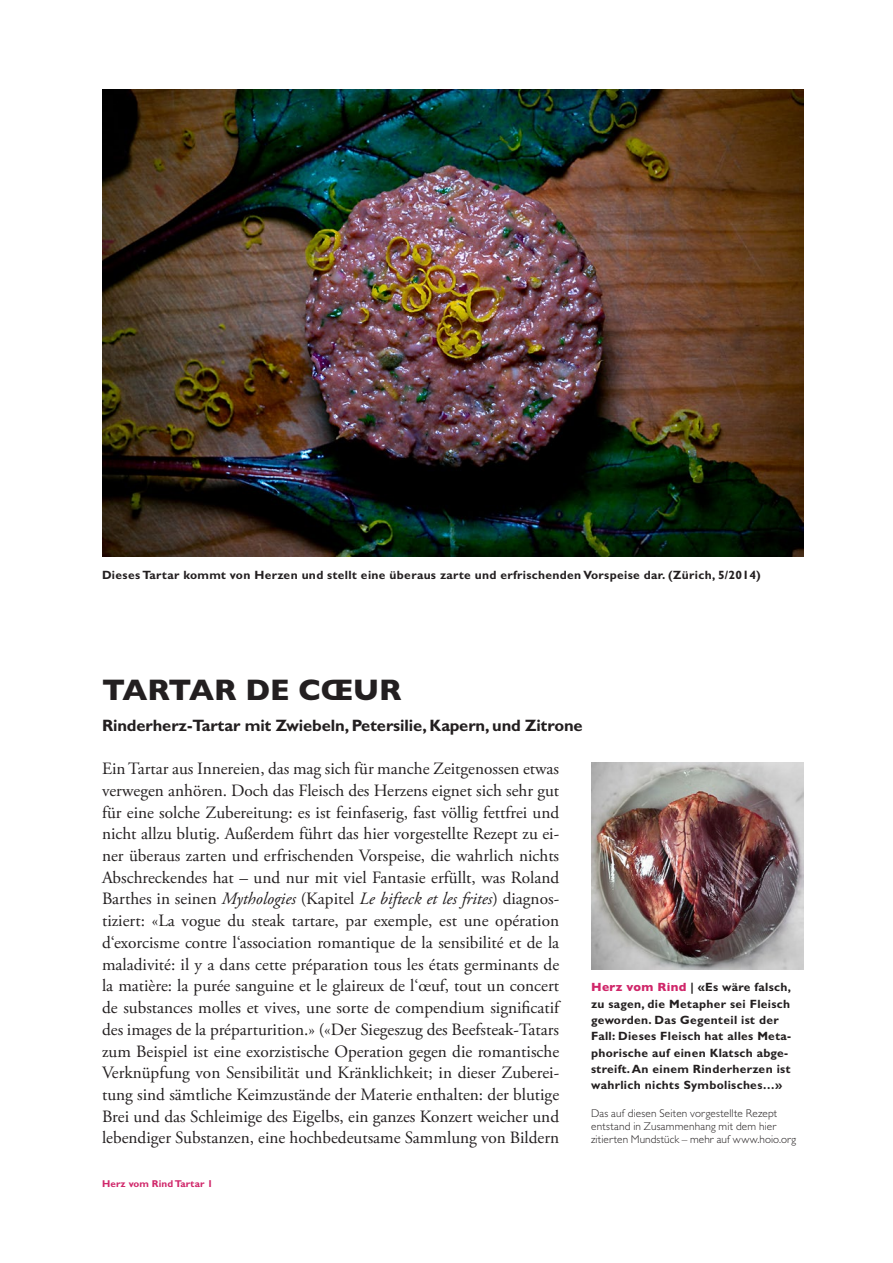
<style>
.page{position:relative;width:893px;height:1263px;background:#fff}
.page>*{position:absolute;margin:0;border:0;box-sizing:border-box;transform-origin:0 0}
.Titel{font:800 30px "Gill Sans MT Pro";color:#231f20}
.Lauftext_ohne_Einzug{font:17.25px/21.8px "Adobe Garamond Pro";color:#231f20;text-align:justify}
.Vorspann{font:700 16.5px "Gill Sans MT Pro";letter-spacing:-.01em;color:#231f20}
.Marginaltext{font:700 12px/16.4px "Gill Sans MT Pro";letter-spacing:.025em;color:#231f20}
.Bildlegende{font:700 12px "Gill Sans MT Pro";letter-spacing:.025em;color:#231f20}
.Anmerkungen{font:300 11.25px/13px "Gill Sans MT Pro";letter-spacing:.015em;color:#231f20}
.t1{font:700 9.9px "Gill Sans MT Pro";letter-spacing:.01em;color:#d0276a}
.s1{font-style:italic}
.s2{font-weight:800;color:#d0276a}
</style>
<div class="page">
<img style="left:102px;top:89px;width:702px;height:468px">
<img style="left:591px;top:762px;width:213px;height:207px">
<p class="Bildlegende" style="left:102px;top:567px;width:660px">Dieses Tartar kommt von Herzen und stellt eine überaus zarte und erfrischenden Vorspeise dar. (Zürich, 5/2014)</p>
<p class="Titel" style="left:102px;top:672px;width:301px">TARTAR DE CŒUR</p>
<p class="Vorspann" style="left:102px;top:715px;width:482px">Rinderherz-Tartar mit Zwiebeln, Petersilie, Kapern, und Zitrone</p>
<p class="Lauftext_ohne_Einzug" style="left:102px;top:758px;width:459px">Ein Tartar aus Innereien, das mag sich für manche Zeitgenossen etwas verwegen anhören. Doch das Fleisch des Herzens eignet sich sehr gut für eine solche Zubereitung: es ist feinfaserig, fast völlig fettfrei und nicht allzu blutig. Außerdem führt das hier vorgestellte Rezept zu ei&shy;ner überaus zarten und erfrischenden Vorspeise, die wahrlich nichts Abschreckendes hat – und nur mit viel Fantasie erfüllt, was Roland Barthes in seinen <span class="s1">Mythologies</span> (Kapitel <span class="s1">Le bifteck et les frites</span>) diagnos&shy;tiziert: «La vogue du steak tartare, par exemple, est une opération d‘exorcisme contre l‘association romantique de la sensibilité et de la maladivité: il y a dans cette préparation tous les états germinants de la matière: la purée sanguine et le glaireux de l‘œuf, tout un concert de substances molles et vives, une sorte de compendium significatif des images de la préparturition.» («Der Siegeszug des Beefsteak-Tatars zum Beispiel ist eine exorzistische Operation gegen die romantische Verknüpfung von Sensibilität und Kränklichkeit; in dieser Zuberei&shy;tung sind sämtliche Keimzustände der Materie enthalten: der blutige Brei und das Schleimige des Eigelbs, ein ganzes Konzert weicher und lebendiger Substanzen, eine hochbedeutsame Sammlung von Bildern</p>
<p class="Marginaltext" style="left:591px;top:979px;width:202px"><span class="s2">Herz vom Rind</span> | «Es wäre falsch, zu sagen, die Metapher sei Fleisch geworden. Das Gegenteil ist der Fall: Dieses Fleisch hat alles Meta&shy;phorische auf einen Klatsch abge&shy;streift. An einem Rinderherzen ist wahrlich nichts Symbolisches…»</p>
<p class="Anmerkungen" style="left:591px;top:1107px;width:206px">Das auf diesen Seiten vorgestellte Rezept entstand in Zusammenhang mit dem hier zitierten Mundstück – mehr auf www.hoio.org</p>
<p class="t1" style="left:102px;top:1177px;width:112px">Herz vom Rind Tartar 1</p>
</div>
